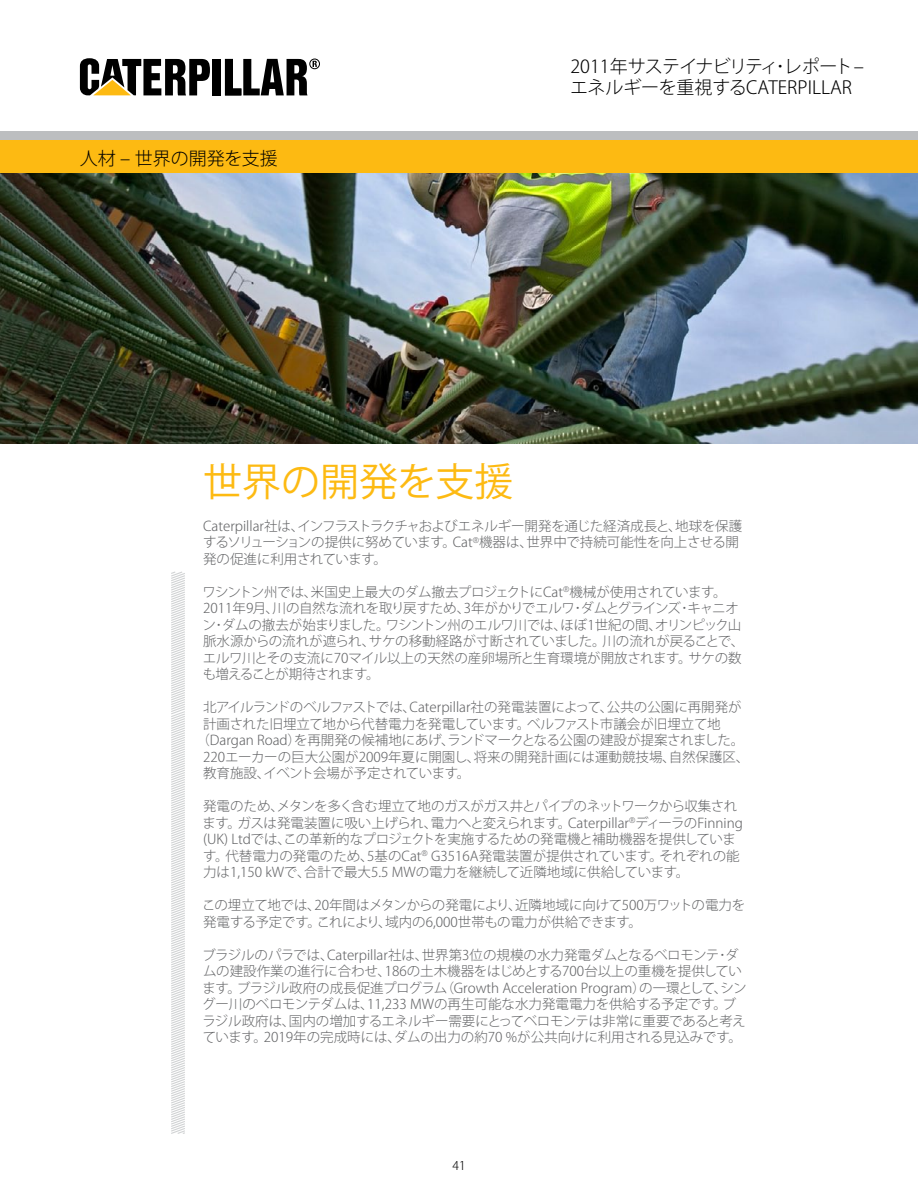
<style>
.page{position:relative;width:918px;height:1188px;background:#fff}
.page>*{position:absolute;margin:0;border:0;box-sizing:border-box;transform-origin:0 0}
.t1{font:39px "Koz Go Pro";color:#fdba12}
.t2{font:300 18px/21.6px "Koz Go Pro";color:#000}
.t3{font:300 13.5px/16.5px "Koz Go Pro";color:#636466}
.t4{font:300 13.5px/16.5px "Koz Go Pro";letter-spacing:-.02em;color:#636466}
.t5{font:300 13.5px "Koz Go Pro";letter-spacing:-.04em;color:#636466}
.t6{font:300 12px "Koz Go Pro";color:#000}
</style>
<div class="page">
<div style="left:0;top:140px;width:918px;height:34px;background:#fdba12"></div>
<div style="left:0;top:131px;width:918px;height:9px;background:#bcbec0"></div>
<div style="left:213px;top:59px;width:8px;height:36px;background:#000"></div>
<svg style="left:80px;top:58px;width:130px;height:37px"></svg>
<svg style="left:225px;top:59px;width:95px;height:36px"></svg>
<img style="left:0;top:174px;width:918px;height:270px">
<svg style="left:171px;top:571px;width:14px;height:563px"></svg>
<h2 class="t2" style="left:80px;top:148px;width:200px">人材 – 世界の開発を支援</h2>
<h2 class="t2" style="left:570px;top:55px;width:295px">2011年サステイナビリティ･レポート –エネルギーを重視するCATERPILLAR</h2>
<h1 class="t1" style="left:203px;top:457px;width:312px">世界の開発を支援</h1>
<p class="t3" style="left:203px;top:518px;width:541px">Caterpillar社は、インフラストラクチャおよびエネルギー開発を通じた経済成長と、地球を保護するソリューションの提供に努めています。Cat<sup>®</sup>機器は、世界中で持続可能性を向上させる開発の促進に利用されています。</p>
<p class="t4" style="left:202px;top:584px;width:544px">ワシントン州では、米国史上最大のダム撤去プロジェクトにCat<sup>®</sup>機械が使用されています。2011年9月、川の自然な流れを取り戻すため、3年がかりでエルワ･ダムとグラインズ･キャニオン･ダムの撤去が始まりました。ワシントン州のエルワ川では、ほぼ1世紀の間、オリンピック山脈水源からの流れが遮られ、サケの移動経路が寸断されていました。川の流れが戻ることで、エルワ川とその支流に70マイル以上の天然の産卵場所と生育環境が開放されます。サケの数も増えることが期待されます。</p>
<p class="t3" style="left:203px;top:699px;width:540px">北アイルランドのベルファストでは、Caterpillar社の発電装置によって、公共の公園に再開発が</p>
<p class="t4" style="left:203px;top:716px;width:519px">計画された旧埋立て地から代替電力を発電しています。ベルファスト市議会が旧埋立て地</p>
<p class="t3" style="left:197px;top:732px;width:549px">（Dargan Road）を再開発の候補地にあげ、ランドマークとなる公園の建設が提案されました。</p>
<p class="t3" style="left:203px;top:749px;width:548px">220エーカーの巨大公園が2009年夏に開園し、将来の開発計画には運動競技場、自然保護区、</p>
<p class="t5" style="left:203px;top:765px;width:269px">教育施設、イベント会場が予定されています。</p>
<p class="t3" style="left:203px;top:798px;width:542px">発電のため、メタンを多く含む埋立て地のガスがガス井とパイプのネットワークから収集されます。ガスは発電装置に吸い上げられ、電力へと変えられます。Caterpillar<sup>®</sup>ディーラのFinning (UK) Ltdでは、この革新的なプロジェクトを実施するための発電機と補助機器を提供しています。代替電力の発電のため、5基のCat<sup>®</sup> G3516A発電装置が提供されています。それぞれの能力は1,150 kWで、合計で最大5.5 MWの電力を継続して近隣地域に供給しています。</p>
<p class="t3" style="left:202px;top:897px;width:545px">この埋立て地では、20年間はメタンからの発電により、近隣地域に向けて500万ワットの電力を発電する予定です。これにより、域内の6,000世帯もの電力が供給できます。</p>
<p class="t3" style="left:202px;top:947px;width:546px">ブラジルのパラでは、Caterpillar社は、世界第3位の規模の水力発電ダムとなるベロモンテ･ダムの建設作業の進行に合わせ、186の土木機器をはじめとする700台以上の重機を提供しています。ブラジル政府の成長促進プログラム（Growth Acceleration Program）の一環として、シングー川のベロモンテダムは、11,233 MWの再生可能な水力発電電力を供給する予定です。ブラジル政府は、国内の増加するエネルギー需要にとってベロモンテは非常に重要であると考えています。2019年の完成時には、ダムの出力の約70 %が公共向けに利用される見込みです。</p>
<p class="t6" style="left:452px;top:1158px;width:15px">41</p>
</div>
